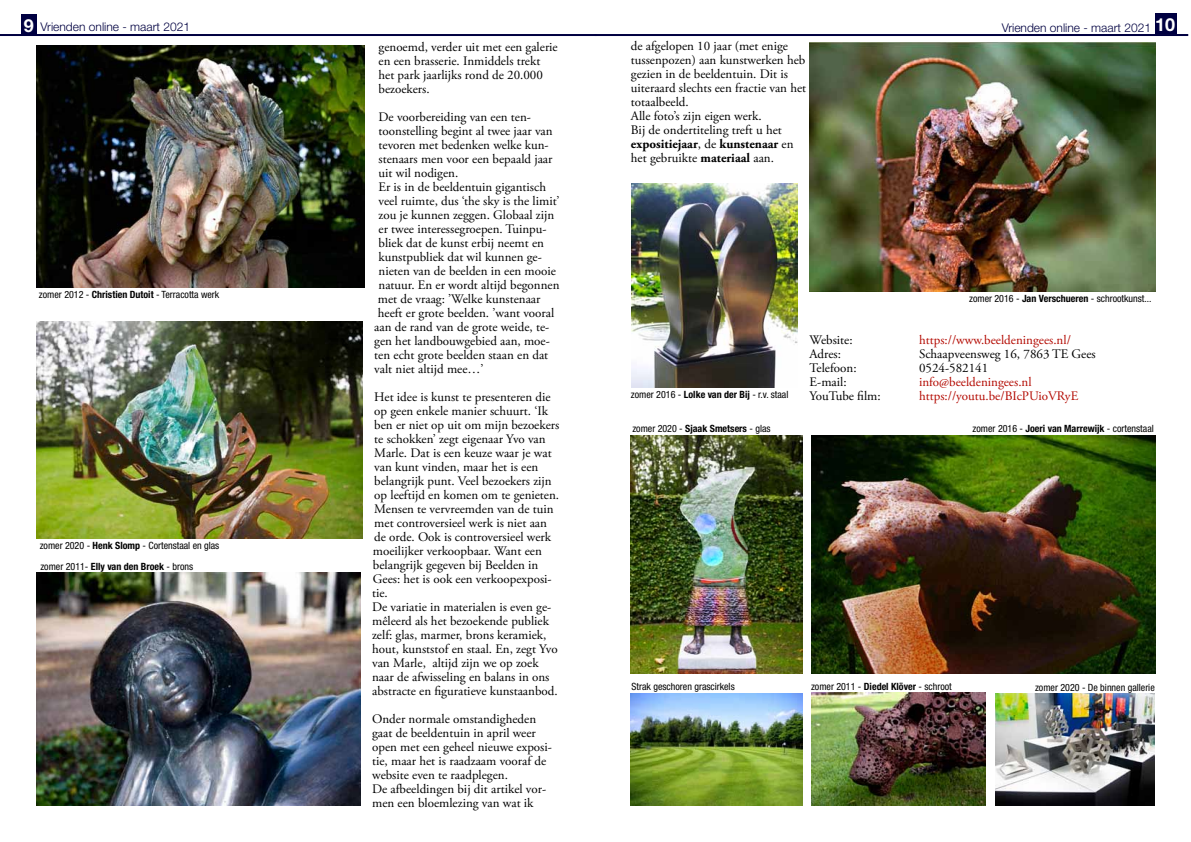
<style>
.page{position:relative;width:1191px;height:842px;background:#fff}
.page>*{position:absolute;margin:0;border:0;box-sizing:border-box;transform-origin:0 0}
.t1{font:13px/14px "Adobe Garamond Pro";color:#000}
.t2{font:13px "Adobe Garamond Pro";color:#b30900}
.t3{font:300 12px "Helvetica Neue LT Pro";color:#000041}
.t4{font:condensed 10px "Helvetica Neue LT Pro";color:#000}
.s1{font-weight:700;font-size:18px;color:#fff}
.s2{font-weight:700}
</style>
<div class="page">
<hr style="left:0;top:34px;width:596px;height:2px;background:#000041">
<div style="left:21px;top:14px;width:16px;height:21px;background:#000041"></div>
<hr style="left:594px;top:34px;width:594px;height:2px;background:#000041">
<div style="left:1155px;top:13px;width:21px;height:21px;background:#000041"></div>
<img style="left:37px;top:45px;width:327px;height:243px">
<img style="left:995px;top:693px;width:159px;height:113px">
<img style="left:811px;top:693px;width:174px;height:112px">
<img style="left:37px;top:321px;width:326px;height:218px">
<img style="left:809px;top:43px;width:346px;height:249px">
<img style="left:631px;top:184px;width:166px;height:203px">
<img style="left:811px;top:435px;width:344px;height:238px">
<img style="left:36px;top:573px;width:325px;height:232px">
<img style="left:631px;top:435px;width:171px;height:238px">
<img style="left:631px;top:693px;width:171px;height:112px">
<p class="t3" style="left:24px;top:20px;width:168px"><span class="s1">9</span> Vrienden online - maart 2021</p>
<p class="t3" style="left:1001px;top:21px;width:175px">Vrienden online - maart 2021 <span class="s1">10</span></p>
<p class="t1" style="left:378px;top:40px;width:181px">genoemd, verder uit met een galerie en een brasserie. Inmiddels trekt het park jaarlijks rond de 20.000 bezoekers.</p>
<p class="t1" style="left:378px;top:110px;width:154px">De voorbereiding van een ten-</p>
<p class="t1" style="left:378px;top:124px;width:176px">toonstelling begint al twee jaar van</p>
<p class="t1" style="left:378px;top:138px;width:172px">tevoren met bedenken welke kun-</p>
<p class="t1" style="left:378px;top:152px;width:175px">stenaars men voor een bepaald jaar</p>
<p class="t1" style="left:378px;top:166px;width:81px">uit wil nodigen.</p>
<p class="t1" style="left:378px;top:180px;width:169px">Er is in de beeldentuin gigantisch</p>
<p class="t1" style="left:378px;top:194px;width:182px">veel ruimte, dus ‘the sky is the limit’</p>
<p class="t1" style="left:378px;top:208px;width:177px">zou je kunnen zeggen. Globaal zijn</p>
<p class="t1" style="left:378px;top:222px;width:170px">er twee interessegroepen. Tuinpu-</p>
<p class="t1" style="left:378px;top:236px;width:167px">bliek dat de kunst erbij neemt en</p>
<p class="t1" style="left:378px;top:250px;width:165px">kunstpubliek dat wil kunnen ge-</p>
<p class="t1" style="left:378px;top:264px;width:179px">nieten van de beelden in een mooie</p>
<p class="t1" style="left:378px;top:278px;width:182px">natuur. En er wordt altijd begonnen</p>
<p class="t1" style="left:378px;top:292px;width:164px">met de vraag: ’Welke kunstenaar</p>
<p class="t1" style="left:378px;top:306px;width:178px">heeft er grote beelden. ’want vooral</p>
<p class="t1" style="left:374px;top:320px;width:177px">aan de rand van de grote weide, te-</p>
<p class="t1" style="left:374px;top:334px;width:177px">gen het landbouwgebied aan, moe-</p>
<p class="t1" style="left:374px;top:348px;width:175px">ten echt grote beelden staan en dat</p>
<p class="t1" style="left:374px;top:362px;width:111px">valt niet altijd mee…’</p>
<p class="t1" style="left:372px;top:390px;width:189px">Het idee is kunst te presenteren die op geen enkele manier schuurt. ‘Ik ben er niet op uit om mijn bezoekers te schokken’ zegt eigenaar Yvo van Marle. Dat is een keuze waar je wat van kunt vinden, maar het is een belangrijk punt. Veel bezoekers zijn op leeftijd en komen om te genieten.<br>Mensen te vervreemden van de tuin met controversieel werk is niet aan de orde. Ook is controversieel werk moeilijker verkoopbaar. Want een belangrijk gegeven bij Beelden in Gees: het is ook een verkoopexposi&shy;tie.<br>De variatie in materialen is even ge&shy;mêleerd als het bezoekende publiek zelf: glas, marmer, brons keramiek, hout, kunststof en staal. En, zegt Yvo van Marle, altijd zijn we op zoek naar de afwisseling en balans in ons abstracte en figuratieve kunstaanbod.</p>
<p class="t1" style="left:372px;top:712px;width:181px">Onder normale omstandigheden gaat de beeldentuin in april weer open met een geheel nieuwe exposi&shy;tie, maar het is raadzaam vooraf de website even te raadplegen.<br>De afbeeldingen bij dit artikel vor&shy;men een bloemlezing van wat ik</p>
<p class="t1" style="left:631px;top:39px;width:177px">de afgelopen 10 jaar (met enige tussenpozen) aan kunstwerken heb gezien in de beeldentuin. Dit is uiteraard slechts een fractie van het totaalbeeld.<br>Alle foto’s zijn eigen werk.<br>Bij de ondertiteling treft u het <span class="s2">expositiejaar</span>, de <span class="s2">kunstenaar</span> en het gebruikte <span class="s2">materiaal</span> aan.</p>
<p class="t4" style="left:39px;top:288px;width:182px">zomer 2012 - <span class="s2">Christien Dutoit</span> - Terracotta werk</p>
<p class="t4" style="left:969px;top:293px;width:184px">zomer 2016 - <span class="s2">Jan Verschueren</span> - schrootkunst...</p>
<p class="t1" style="left:809px;top:333px;width:45px">Website:</p>
<p class="t2" style="left:919px;top:332px;width:153px">https://www.beeldeningees.nl/</p>
<p class="t1" style="left:809px;top:347px;width:33px">Adres:</p>
<p class="t1" style="left:919px;top:347px;width:178px">Schaapveensweg 16, 7863 TE Gees</p>
<p class="t1" style="left:809px;top:361px;width:49px">Telefoon:</p>
<p class="t1" style="left:919px;top:361px;width:71px">0524-582141</p>
<p class="t1" style="left:809px;top:375px;width:39px">E-mail:</p>
<p class="t2" style="left:919px;top:374px;width:114px">info@beeldeningees.nl</p>
<p class="t1" style="left:809px;top:389px;width:73px">YouTube film:</p>
<p class="t2" style="left:919px;top:388px;width:161px">https://youtu.be/BIcPUioVRyE</p>
<p class="t4" style="left:631px;top:389px;width:159px">zomer 2016 - <span class="s2">Lolke van der Bij</span> - r.v. staal</p>
<p class="t4" style="left:632px;top:423px;width:140px">zomer 2020 - <span class="s2">Sjaak Smetsers</span> - glas</p>
<p class="t4" style="left:972px;top:423px;width:183px">zomer 2016 - <span class="s2">Joeri van Marrewijk</span> - cortenstaal</p>
<p class="t4" style="left:40px;top:539px;width:181px">zomer 2020 - <span class="s2">Henk Slomp</span> - Cortenstaal en glas</p>
<p class="t4" style="left:40px;top:561px;width:154px">zomer 2011- <span class="s2">Elly van den Broek</span> - brons</p>
<p class="t4" style="left:811px;top:680px;width:142px">zomer 2011 - <span class="s2">Diedel Klöver</span> - schroot</p>
<p class="t4" style="left:1035px;top:682px;width:121px">zomer 2020 - De binnen gallerie</p>
<p class="t4" style="left:631px;top:681px;width:105px">Strak geschoren grascirkels</p>
</div>
